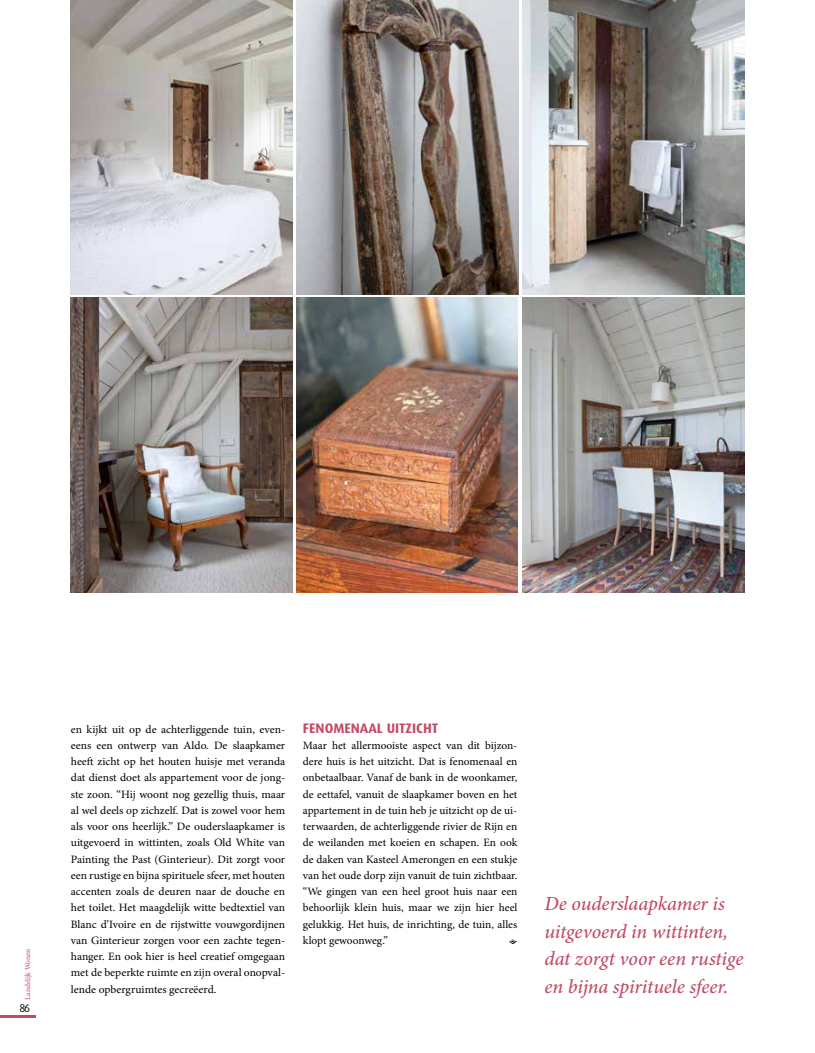
<style>
.page{position:relative;width:815px;height:1053px;background:#fff}
.page>*{position:absolute;margin:0;border:0;box-sizing:border-box;transform-origin:0 0}
.t1{font:italic 500 20px/27.5px "Minion Pro";letter-spacing:-.005em;color:#c24b64}
.t2{font:700 13.75px "Dax";color:#c24b64}
.t3{font:11.25px/16.2px "Minion Pro";color:#000;text-align:justify}
.t4{font:11.25px "Dax";color:#000}
.t5{font:7.5px "Minion Pro";letter-spacing:-.005em;color:#c24b64}
</style>
<div class="page">
<img style="left:522px;top:0;width:222px;height:294px">
<img style="left:71px;top:0;width:222px;height:294px">
<img style="left:71px;top:298px;width:222px;height:294px">
<img style="left:522px;top:298px;width:222px;height:294px">
<img style="left:296px;top:0;width:223px;height:294px">
<img style="left:296px;top:298px;width:221px;height:294px">
<hr style="left:0;top:1015px;width:35px;height:2px;background:#c24b64">
<p class="t5" style="left:23px;top:999px;width:53px;rotate:-90deg">Landelijk Wonen</p>
<p class="t4" style="left:20px;top:1001px;width:12px">86</p>
<p class="t3" style="left:71px;top:720px;width:216px">en kijkt uit op de achterliggende tuin, even&shy;eens een ontwerp van Aldo. De slaapkamer heeft zicht op het houten huisje met veranda dat dienst doet als appartement voor de jong&shy;ste zoon. “Hij woont nog gezellig thuis, maar al wel deels op zichzelf. Dat is zowel voor hem als voor ons heerlijk.” De ouderslaapkamer is uitgevoerd in wittinten, zoals Old White van Painting the Past (Ginterieur). Dit zorgt voor een rustige en bijna spirituele sfeer, met houten accenten zoals de deuren naar de douche en het toilet. Het maagdelijk witte bedtextiel van Blanc d’Ivoire en de rijstwitte vouwgordijnen van Ginterieur zorgen voor een zachte tegen&shy;hanger. En ook hier is heel creatief omgegaan met de beperkte ruimte en zijn overal onopval&shy;lende opbergruimtes gecreëerd.</p>
<p class="t2" style="left:303px;top:720px;width:137px">FENOMENAAL UITZICHT</p>
<p class="t3" style="left:303px;top:737px;width:216px">Maar het allermooiste aspect van dit bijzon&shy;dere huis is het uitzicht. Dat is fenomenaal en onbetaalbaar. Vanaf de bank in de woonkamer, de eettafel, vanuit de slaapkamer boven en het appartement in de tuin heb je uitzicht op de ui&shy;terwaarden, de achterliggende rivier de Rijn en de weilanden met koeien en schapen. En ook de daken van Kasteel Amerongen en een stukje van het oude dorp zijn vanuit de tuin zichtbaar. “We gingen van een heel groot huis naar een behoorlijk klein huis, maar we zijn hier heel gelukkig. Het huis, de inrichting, de tuin, alles klopt gewoonweg.”</p>
<h1 class="t1" style="left:544px;top:889px;width:201px">De ouderslaapkamer is uitgevoerd in wittinten, dat zorgt voor een rustige en bijna spirituele sfeer.</h1>
</div>
